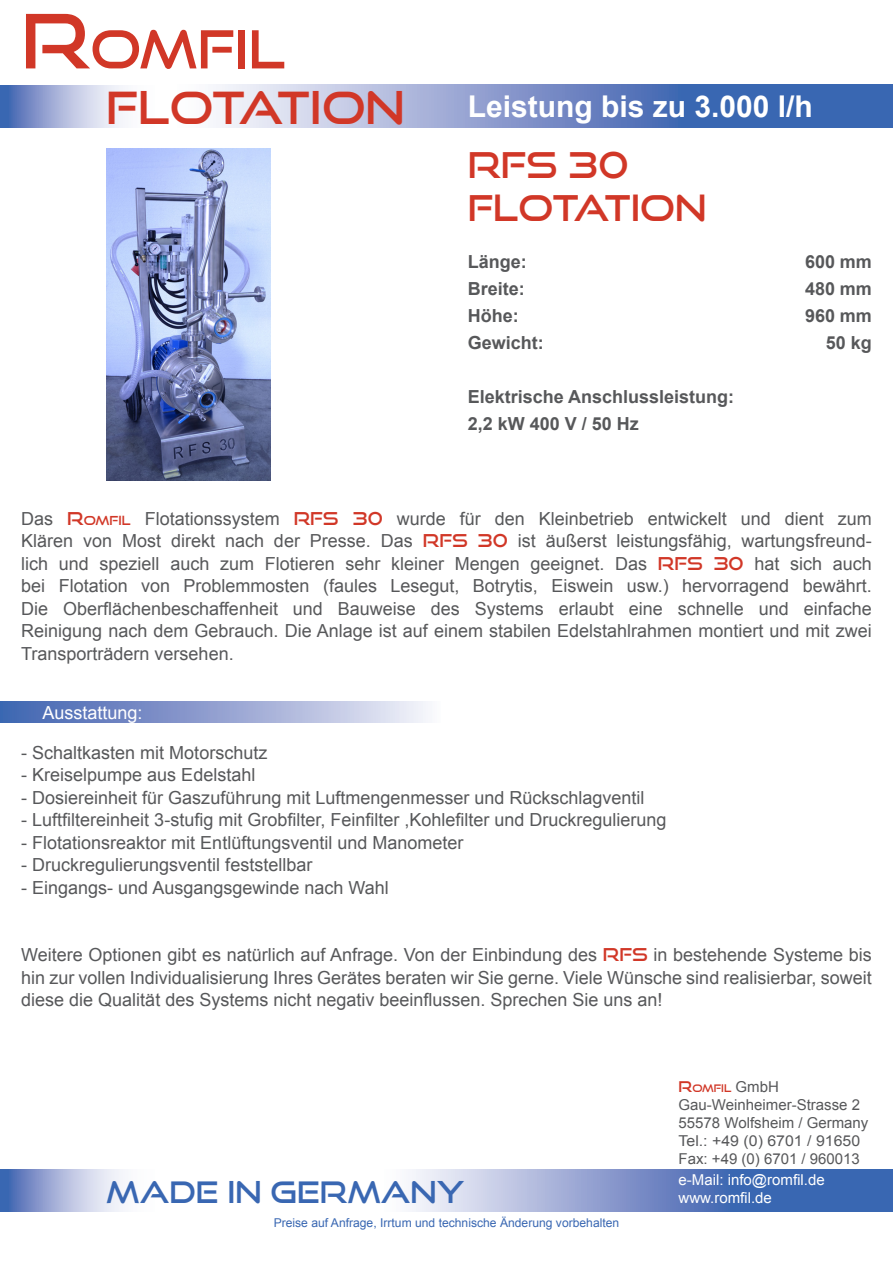
<style>
.page{position:relative;width:893px;height:1263px;background:#fff}
.page>*{position:absolute;margin:0;border:0;box-sizing:border-box;transform-origin:0 0}
.t1{font:52.5px "Good Times Rg";color:#d13727}
.t2{font:45px "Good Times Rg";color:#d13727}
.t3{font:36px "Good Times Rg";color:#d13727}
.t4{font:700 30px "Arial";color:#fff}
.t5{font:30px "Good Times Rg";color:#3967b2}
.t6{font:18px/22.5px "Arial";color:#57585a;text-align:justify}
.t7{font:700 18px "Arial";color:#57585a}
.t8{font:18px "Arial";color:#fff}
.t9{font:15px "Arial";color:#57585a}
.t10{font:15px "Arial";color:#fff}
.t11{font:15px "Arial";color:#57585a;scale:1.06 1}
.t12{font:12.15px "Arial";color:#3967b2}
.t13{font:10.5px "Good Times Rg";color:#d13727}
.s1{font-size:75px}
.s2{font-family:"Good Times Rg";color:#d13727}
.s3{font-family:"Good Times Rg";font-size:12.6px;color:#d13727}
.s4{font-size:15px}
.s5{font-family:"Arial";font-size:15px;color:#57585a}
</style>
<div class="page">
<svg style="left:412px;top:1169px;width:481px;height:43px;background:#7b94c9"></svg>
<svg style="left:0;top:1169px;width:123px;height:43px;background:#a5b3d9"></svg>
<svg style="left:0;top:85px;width:123px;height:43px;background:#a5b3d9"></svg>
<svg style="left:216px;top:85px;width:677px;height:42px;background:#7e96ca"></svg>
<div style="left:0;top:702px;width:441px;height:21px;background:linear-gradient(to right,#3b5dae,#f4f1f9)"></div>
<img style="left:106px;top:149px;width:165px;height:331px">
<p class="t1" style="left:21px;top:17px;width:266px"><span class="s1">R</span>OMFIL</p>
<p class="t2" style="left:106px;top:80px;width:300px">FLOTATION</p>
<p class="t4" style="left:468px;top:87px;width:347px">Leistung bis zu 3.000 l/h</p>
<p class="t3" style="left:468px;top:142px;width:162px">RFS 30</p>
<p class="t3" style="left:468px;top:186px;width:240px">FLOTATION</p>
<p class="t7" style="left:468px;top:250px;width:61px">Länge:</p>
<p class="t7" style="left:805px;top:250px;width:68px">600 mm</p>
<p class="t7" style="left:468px;top:277px;width:59px">Breite:</p>
<p class="t7" style="left:805px;top:277px;width:68px">480 mm</p>
<p class="t7" style="left:468px;top:304px;width:52px">Höhe:</p>
<p class="t7" style="left:805px;top:304px;width:68px">960 mm</p>
<p class="t7" style="left:468px;top:331px;width:78px">Gewicht:</p>
<p class="t7" style="left:826px;top:331px;width:47px">50 kg</p>
<p class="t7" style="left:468px;top:385px;width:268px">Elektrische Anschlussleistung:</p>
<p class="t7" style="left:468px;top:412px;width:173px">2,2 kW 400 V / 50 Hz</p>
<p class="t6" style="left:21px;top:507px;width:852px">Das <span class="s2">R</span><span class="s3">OMFIL</span> Flotationssystem <span class="s2">RFS 30</span> wurde für den Kleinbetrieb entwickelt und dient zum Klären von Most direkt nach der Presse. Das <span class="s2">RFS 30</span> ist äußerst leistungsfähig, wartungsfreund&shy;lich und speziell auch zum Flotieren sehr kleiner Mengen geeignet. Das <span class="s2">RFS 30</span> hat sich auch bei Flotation von Problemmosten (faules Lesegut, Botrytis, Eiswein usw.) hervorragend bewährt.<br>Die Oberflächenbeschaffenheit und Bauweise des Systems erlaubt eine schnelle und einfache Reinigung nach dem Gebrauch. Die Anlage ist auf einem stabilen Edelstahlrahmen montiert und mit zwei Transporträdern versehen.</p>
<p class="t8" style="left:42px;top:701px;width:102px">Ausstattung:</p>
<p class="t6" style="left:21px;top:741px;width:248px">- Schaltkasten mit Motorschutz</p>
<p class="t6" style="left:21px;top:764px;width:236px">- Kreiselpumpe aus Edelstahl</p>
<p class="t6" style="left:21px;top:786px;width:625px">- Dosiereinheit für Gaszuführung mit Luftmengenmesser und Rückschlagventil</p>
<p class="t6" style="left:21px;top:809px;width:647px">- Luftfiltereinheit 3-stufig mit Grobfilter, Feinfilter ,Kohlefilter und Druckregulierung</p>
<p class="t6" style="left:21px;top:831px;width:444px">- Flotationsreaktor mit Entlüftungsventil und Manometer</p>
<p class="t6" style="left:21px;top:854px;width:293px">- Druckregulierungsventil feststellbar</p>
<p class="t6" style="left:21px;top:876px;width:369px">- Eingangs- und Ausgangsgewinde nach Wahl</p>
<p class="t6" style="left:21px;top:944px;width:852px">Weitere Optionen gibt es natürlich auf Anfrage. Von der Einbindung des <span class="s2">RFS</span> in bestehende Systeme bis hin zur vollen Individualisierung Ihres Gerätes beraten wir Sie gerne. Viele Wünsche sind realisierbar, soweit diese die Qualität des Systems nicht negativ beeinflussen. Sprechen Sie uns an!</p>
<p class="t5" style="left:106px;top:1173px;width:360px">MADE IN GERMANY</p>
<p class="t12" style="left:274px;top:1215px;width:347px">Preise auf Anfrage, Irrtum und technische Änderung vorbehalten</p>
<p class="t13" style="left:679px;top:1082px;width:102px"><span class="s4">R</span>OMFIL <span class="s5">GmbH</span></p>
<p class="t9" style="left:679px;top:1095px;width:183px">Gau-Weinheimer-Strasse 2</p>
<p class="t9" style="left:679px;top:1113px;width:191px">55578 Wolfsheim / Germany</p>
<p class="t11" style="left:679px;top:1131px;width:173px">Tel.: +49 (0) 6701 / 91650</p>
<p class="t9" style="left:679px;top:1149px;width:183px">Fax: +49 (0) 6701 / 960013</p>
<p class="t10" style="left:679px;top:1170px;width:148px">e-Mail: info@romfil.de</p>
<p class="t10" style="left:679px;top:1188px;width:95px">www.romfil.de</p>
</div>
